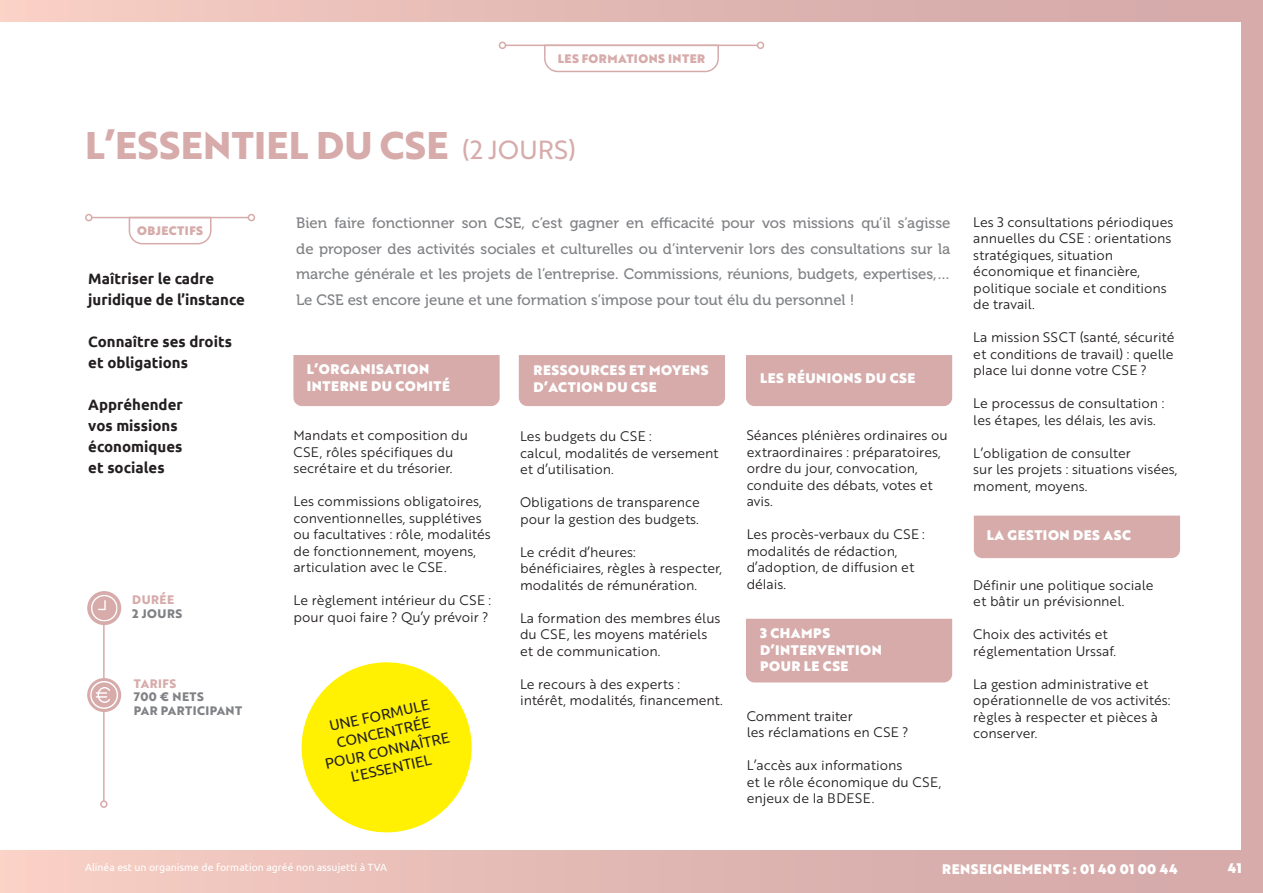
<style>
.page{position:relative;width:1263px;height:893px;background:#fff}
.page>*{position:absolute;margin:0;border:0;box-sizing:border-box;transform-origin:0 0}
.t1{font:700 37.5px "Brother 1816 Extra";letter-spacing:.01em;color:#d6abaa}
.t2{font:15px/25.5px "Museo 500";color:#808285;text-align:justify}
.t3{font:700 15px "Ubuntu";color:#231f20}
.t4{font:15px/18px "Ubuntu";color:#231f20}
.t5{font:13.5px/16.5px "Brother 1816 Book";color:#231f20}
.t6{font:13.5px "Brother 1816 Black";letter-spacing:.04em;color:#fff}
.t7{font:700 12px "Brother 1816 Extra";letter-spacing:.04em;color:#808285}
.t8{font:12px "Brother 1816 Black";letter-spacing:.04em;color:#d6abaa}
.t9{font:700 12px "Brother 1816 Extra";letter-spacing:.04em;color:#d6abaa}
.t10{font:10.5px "Ubuntu";color:#fff}
.s1{font-family:"Brother 1816 Regular";font-weight:400;font-size:25.5px}
</style>
<div class="page">
<svg style="left:128px;top:216px;width:84px;height:29px"></svg>
<hr style="left:92px;top:217px;width:156px;height:1px;background:#d6abaa">
<div style="left:248px;top:214px;width:7px;height:7px;border:2px solid #d6abaa;border-radius:50%"></div>
<div style="left:85px;top:214px;width:8px;height:7px;border:2px solid #d6abaa;border-radius:50%"></div>
<svg style="left:543px;top:44px;width:177px;height:29px"></svg>
<hr style="left:505px;top:45px;width:252px;height:1px;background:#d6abaa">
<div style="left:757px;top:42px;width:7px;height:7px;border:2px solid #d6abaa;border-radius:50%"></div>
<div style="left:499px;top:42px;width:7px;height:7px;border:2px solid #d6abaa;border-radius:50%"></div>
<div style="left:0;top:0;width:1242px;height:21px;background:linear-gradient(to right,#f7cec4,#d1a6a6)"></div>
<div style="left:0;top:850px;width:1242px;height:43px;background:linear-gradient(to right,#f7cec4,#d1a6a6)"></div>
<div style="left:1242px;top:0;width:21px;height:893px;background:#d6abaa"></div>
<div style="left:293px;top:355px;width:207px;height:51px;background:#d6abaa"></div>
<div style="left:519px;top:355px;width:206px;height:51px;background:#d6abaa"></div>
<div style="left:746px;top:355px;width:206px;height:51px;background:#d6abaa"></div>
<div style="left:746px;top:619px;width:206px;height:63px;background:#d6abaa"></div>
<div style="left:974px;top:516px;width:206px;height:42px;background:#d6abaa"></div>
<svg style="left:301px;top:662px;width:171px;height:171px"></svg>
<div style="left:87px;top:591px;width:34px;height:34px;background:#d6abaa;border-radius:50%"></div>
<svg style="left:91px;top:595px;width:27px;height:26px"></svg>
<hr style="left:103px;top:625px;width:2px;height:176px;background:#d6abaa">
<div style="left:100px;top:800px;width:8px;height:8px;border:2px solid #d6abaa;border-radius:50%"></div>
<div style="left:87px;top:678px;width:34px;height:34px;background:#d6abaa;border-radius:50%"></div>
<svg style="left:90px;top:681px;width:28px;height:28px"></svg>
<p class="t8" style="left:558px;top:49px;width:149px">LES FORMATIONS INTER</p>
<p class="t1" style="left:85px;top:117px;width:493px">L’ESSENTIEL DU CSE <span class="s1">(2 JOURS)</span></p>
<p class="t8" style="left:137px;top:221px;width:68px">OBJECTIFS</p>
<p class="t3" style="left:88px;top:270px;width:127px">Maîtriser le cadre</p>
<p class="t3" style="left:88px;top:291px;width:158px">juridique de l’instance</p>
<p class="t3" style="left:88px;top:333px;width:145px">Connaître ses droits</p>
<p class="t3" style="left:88px;top:354px;width:101px">et obligations</p>
<p class="t3" style="left:88px;top:396px;width:96px">Appréhender</p>
<p class="t3" style="left:88px;top:417px;width:91px">vos missions</p>
<p class="t3" style="left:88px;top:438px;width:96px">économiques</p>
<p class="t3" style="left:88px;top:459px;width:78px">et sociales</p>
<p class="t9" style="left:132px;top:591px;width:43px">DURÉE</p>
<p class="t7" style="left:132px;top:604px;width:51px">2 JOURS</p>
<p class="t9" style="left:134px;top:674px;width:44px">TARIFS</p>
<p class="t7" style="left:134px;top:688px;width:71px">700 € NETS</p>
<p class="t7" style="left:134px;top:701px;width:110px">PAR PARTICIPANT</p>
<p class="t2" style="left:296px;top:210px;width:656px">Bien faire fonctionner son CSE, c’est gagner en efficacité pour vos missions qu’il s’agisse de proposer des activités sociales et culturelles ou d’intervenir lors des consultations sur la marche générale et les projets de l’entreprise. Commissions, réunions, budgets, expertises,… Le CSE est encore jeune et une formation s’impose pour tout élu du personnel !</p>
<p class="t6" style="left:307px;top:359px;width:124px">L’ORGANISATION</p>
<p class="t6" style="left:307px;top:376px;width:145px">INTERNE DU COMITÉ</p>
<p class="t5" style="left:293px;top:427px;width:176px">Mandats et composition du<br>CSE, rôles spécifiques du secrétaire et du trésorier.</p>
<p class="t5" style="left:293px;top:493px;width:199px">Les commissions obligatoires, conventionnelles, supplétives ou facultatives : rôle, modalités de fonctionnement, moyens, articulation avec le CSE.</p>
<p class="t5" style="left:293px;top:592px;width:199px">Le règlement intérieur du CSE :</p>
<p class="t5" style="left:293px;top:608px;width:196px">pour quoi faire ? Qu’y prévoir ?</p>
<p class="t4" style="left:328px;top:716px;width:103px;rotate:-12deg">UNE FORMULE<br>CONCENTRÉE</p>
<p class="t4" style="left:323px;top:754px;width:128px;text-align:center;rotate:-12deg">POUR CONNAÎTRE<br>L’ESSENTIEL</p>
<p class="t6" style="left:533px;top:360px;width:177px">RESSOURCES ET MOYENS</p>
<p class="t6" style="left:533px;top:376px;width:125px">D’ACTION DU CSE</p>
<p class="t5" style="left:520px;top:427px;width:133px">Les budgets du CSE :</p>
<p class="t5" style="left:520px;top:444px;width:200px">calcul, modalités de versement et d’utilisation.</p>
<p class="t5" style="left:520px;top:493px;width:181px">Obligations de transparence</p>
<p class="t5" style="left:520px;top:510px;width:180px">pour la gestion des budgets.</p>
<p class="t5" style="left:520px;top:543px;width:117px">Le crédit d’heures:</p>
<p class="t5" style="left:520px;top:559px;width:203px">bénéficiaires, règles à respecter, modalités de rémunération.</p>
<p class="t5" style="left:520px;top:609px;width:202px">La formation des membres élus</p>
<p class="t5" style="left:520px;top:625px;width:189px">du CSE, les moyens matériels</p>
<p class="t5" style="left:520px;top:642px;width:142px">et de communication.</p>
<p class="t5" style="left:520px;top:675px;width:162px">Le recours à des experts :</p>
<p class="t5" style="left:520px;top:691px;width:204px">intérêt, modalités, financement.</p>
<p class="t6" style="left:760px;top:368px;width:157px">LES RÉUNIONS DU CSE</p>
<p class="t5" style="left:747px;top:427px;width:202px">Séances plénières ordinaires ou extraordinaires : préparatoires,</p>
<p class="t5" style="left:747px;top:460px;width:188px">ordre du jour, convocation, conduite des débats, votes et avis.</p>
<p class="t5" style="left:747px;top:526px;width:180px">Les procès-verbaux du CSE : modalités de rédaction, d’adoption, de diffusion et délais.</p>
<p class="t6" style="left:760px;top:623px;width:71px">3 CHAMPS</p>
<p class="t6" style="left:760px;top:640px;width:123px">D’INTERVENTION</p>
<p class="t6" style="left:760px;top:656px;width:90px">POUR LE CSE</p>
<p class="t5" style="left:747px;top:707px;width:108px">Comment traiter</p>
<p class="t5" style="left:747px;top:724px;width:163px">les réclamations en CSE ?</p>
<p class="t5" style="left:747px;top:757px;width:157px">L’accès aux informations</p>
<p class="t5" style="left:747px;top:773px;width:196px">et le rôle économique du CSE, enjeux de la BDESE.</p>
<p class="t5" style="left:973px;top:213px;width:202px">Les 3 consultations périodiques annuelles du CSE : orientations stratégiques, situation économique et financière, politique sociale et conditions</p>
<p class="t5" style="left:973px;top:295px;width:63px">de travail.</p>
<p class="t5" style="left:973px;top:328px;width:203px">La mission SSCT (santé, sécurité</p>
<p class="t5" style="left:973px;top:345px;width:202px">et conditions de travail) : quelle place lui donne votre CSE ?</p>
<p class="t5" style="left:973px;top:394px;width:192px">Le processus de consultation :</p>
<p class="t5" style="left:973px;top:411px;width:184px">les étapes, les délais, les avis.</p>
<p class="t5" style="left:973px;top:444px;width:159px">L’obligation de consulter</p>
<p class="t5" style="left:973px;top:460px;width:206px">sur les projets : situations visées, moment, moyens.</p>
<p class="t6" style="left:987px;top:525px;width:146px">LA GESTION DES ASC</p>
<p class="t5" style="left:973px;top:576px;width:182px">Définir une politique sociale</p>
<p class="t5" style="left:973px;top:592px;width:153px">et bâtir un prévisionnel.</p>
<p class="t5" style="left:973px;top:625px;width:144px">Choix des activités et réglementation Urssaf.</p>
<p class="t5" style="left:973px;top:675px;width:199px">La gestion administrative et opérationnelle de vos activités: règles à respecter et pièces à conserver.</p>
<p class="t10" style="left:85px;top:861px;width:303px">Alinéa est un organisme de formation agréé non assujetti à TVA</p>
<p class="t6" style="left:942px;top:858px;width:237px">RENSEIGNEMENTS : 01 40 01 00 44</p>
<p class="t6" style="left:1228px;top:858px;width:15px">41</p>
</div>
